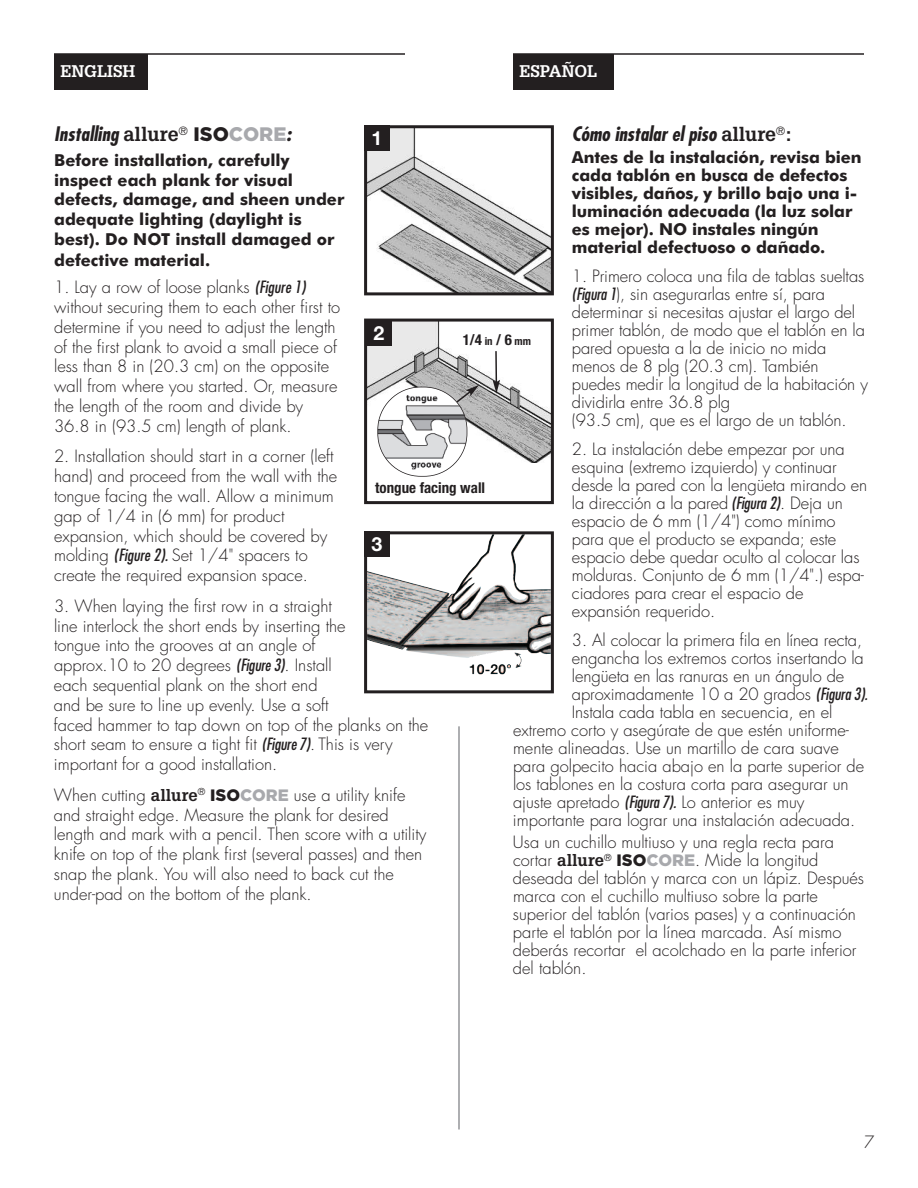
<style>
.page{position:relative;width:918px;height:1188px;background:#fff}
.page>*{position:absolute;margin:0;border:0;box-sizing:border-box;transform-origin:0 0}
.t1{font:italic 700 condensed 19.5px "Futura";color:#231f20}
.t2{font:700 19.5px "Helvetica Neue LT Std";color:#fff}
.t3{font:300 16.5px/19.8px "Futura Std";color:#231f20}
.t4{font:700 16.5px/20px "Futura BT";letter-spacing:-.005em;color:#231f20}
.t5{font:700 16.5px "Glypha";letter-spacing:-.005em;color:#fff}
.t6{font:700 condensed 15px "Helvetica Neue";color:#231f20}
.s1{font-family:"Glypha";font-style:normal;font-stretch:normal}
.s2{font-family:"Gotham";font-weight:900;font-style:normal;font-stretch:normal}
.s3{font-family:"Gotham";font-weight:900;font-style:normal;font-stretch:normal;color:#a8a9ad}
.s4{font-weight:400;font-style:italic;font-stretch:condensed}
.s5{font-family:"Glypha";font-weight:700}
.s6{font-family:"Gotham";font-weight:900}
.s7{font-family:"Gotham";font-weight:900;color:#a8a9ad}
.s8{font-size:10.8px}
</style>
<div class="page">
<hr style="left:458px;top:726px;width:2px;height:403px;background:#939598">
<div style="left:54px;top:54px;width:93px;height:36px;background:#231f20"></div>
<hr style="left:54px;top:53px;width:351px;height:2px;background:#231f20">
<hr style="left:513px;top:53px;width:351px;height:2px;background:#231f20">
<div style="left:513px;top:54px;width:100px;height:36px;background:#231f20"></div>
<img style="left:368px;top:129px;width:182px;height:162px">
<div style="left:364px;top:125px;width:190px;height:170px;border:3px solid #231f20"></div>
<img style="left:368px;top:323px;width:182px;height:140px">
<div style="left:364px;top:319px;width:190px;height:185px;border:3px solid #231f20"></div>
<svg style="left:440px;top:385px;width:39px;height:31px"></svg>
<svg style="left:493px;top:350px;width:7px;height:49px"></svg>
<div style="left:378px;top:387px;width:89px;height:89px;background:#fff;border-radius:43px"></div>
<img style="left:378px;top:394px;width:89px;height:75px">
<div style="left:377px;top:387px;width:90px;height:90px;border:2px solid #231f20;border-radius:43px"></div>
<div style="left:366px;top:320px;width:26px;height:26px;background:#231f20"></div>
<img style="left:374px;top:535px;width:176px;height:120px">
<div style="left:364px;top:531px;width:190px;height:162px;border:3px solid #231f20"></div>
<div style="left:364px;top:531px;width:26px;height:26px;background:#231f20"></div>
<div style="left:364px;top:125px;width:26px;height:26px;background:#231f20"></div>
<p class="t5" style="left:61px;top:62px;width:76px">ENGLISH</p>
<p class="t5" style="left:520px;top:62px;width:79px">ESPAÑOL</p>
<p class="t1" style="left:54px;top:125px;width:238px">Installing <span class="s1">allure</span><sup>®</sup> <span class="s2">ISO</span><span class="s3">CORE</span>:</p>
<p class="t4" style="left:54px;top:150px;width:292px">Before installation, carefully inspect each plank for visual defects, damage, and sheen under adequate lighting (daylight is best). Do NOT install damaged or defective material.</p>
<p class="t3" style="left:54px;top:279px;width:288px">1. Lay a row of loose planks <span class="s4">(Figure 1) </span>without securing them to each other first to determine if you need to adjust the length of the first plank to avoid a small piece of less than 8 in (20.3 cm) on the opposite wall from where you started. Or, measure the length of the room and divide by 36.8 in (93.5 cm) length of plank.</p>
<p class="t3" style="left:54px;top:448px;width:285px">2. Installation should start in a corner (left hand) and proceed from the wall with the tongue facing the wall. Allow a minimum gap of 1/4 in (6 mm) for product expansion, which should be covered by molding <span class="s4">(Figure 2).</span> Set 1/4" spacers to create the required expansion space.</p>
<p class="t3" style="left:54px;top:597px;width:376px">3. When laying the first row in a straight<br>line interlock the short ends by inserting the<br>tongue into the grooves at an angle of<br>approx.10 to 20 degrees <span class="s4">(Figure 3)</span>. Install<br>each sequential plank on the short end<br>and be sure to line up evenly. Use a soft<br>faced hammer to tap down on top of the planks on the short seam to ensure a tight fit <span class="s4">(Figure 7)</span>. This is very important for a good installation.</p>
<p class="t3" style="left:54px;top:786px;width:374px">When cutting <span class="s5">allure</span><sup>®</sup> <span class="s6">ISO</span><span class="s7">CORE</span> use a utility knife and straight edge. Measure the plank for desired length and mark with a pencil. Then score with a utility knife on top of the plank first (several passes) and then snap the plank. You will also need to back cut the under-pad on the bottom of the plank.</p>
<p class="t1" style="left:572px;top:125px;width:222px">Cómo instalar el piso <span class="s1">allure</span><sup>®</sup><span class="s1">:</span></p>
<p class="t4" style="left:572px;top:149px;width:291px;line-height:18px">Antes de la instalación, revisa bien cada tablón en busca de defectos visibles, daños, y brillo bajo una i&shy;luminación adecuada (la luz solar es mejor). NO instales ningún material defectuoso o dañado.</p>
<p class="t3" style="left:572px;top:268px;width:298px;line-height:18px">1. Primero coloca una fila de tablas sueltas <span class="s4">(Figura 1</span>), sin asegurarlas entre sí, para determinar si necesitas ajustar el largo del primer tablón, de modo que el tablón en la pared opuesta a la de inicio no mida menos de 8 plg (20.3 cm). También puedes medir la longitud de la habitación y dividirla entre 36.8 plg<br>(93.5 cm), que es el largo de un tablón.</p>
<p class="t3" style="left:572px;top:441px;width:297px;line-height:18px">2. La instalación debe empezar por una esquina (extremo izquierdo) y continuar desde la pared con la lengüeta mirando en la dirección a la pared <span class="s4">(Figura 2)</span>. Deja un espacio de 6 mm (1/4") como mínimo para que el producto se expanda; este espacio debe quedar oculto al colocar las molduras. Conjunto de 6 mm (1/4".) espa&shy;ciadores para crear el espacio de expansión requerido.</p>
<p class="t3" style="left:572px;top:631px;width:292px">3. Al colocar la primera fila en línea recta,</p>
<p class="t3" style="left:572px;top:649px;width:293px">engancha los extremos cortos insertando la</p>
<p class="t3" style="left:572px;top:667px;width:274px">lengüeta en las ranuras en un ángulo de</p>
<p class="t3" style="left:572px;top:685px;width:298px">aproximadamente 10 a 20 grados <span class="s4">(Figura 3).</span></p>
<p class="t3" style="left:572px;top:703px;width:262px">Instala cada tabla en secuencia, en el</p>
<p class="t3" style="left:513px;top:721px;width:338px">extremo corto y asegúrate de que estén uniforme-</p>
<p class="t3" style="left:513px;top:739px;width:327px">mente alineadas. Use un martillo de cara suave</p>
<p class="t3" style="left:513px;top:757px;width:353px">para golpecito hacia abajo en la parte superior de</p>
<p class="t3" style="left:513px;top:775px;width:337px">los tablones en la costura corta para asegurar un</p>
<p class="t3" style="left:513px;top:793px;width:293px">ajuste apretado <span class="s4">(Figura 7).</span> Lo anterior es muy</p>
<p class="t3" style="left:513px;top:811px;width:344px">importante para lograr una instalación adecuada.</p>
<p class="t3" style="left:513px;top:834px;width:353px;line-height:18px">Usa un cuchillo multiuso y una regla recta para cortar <span class="s5">allure</span><sup>®</sup> <span class="s6">ISO</span><span class="s7">CORE</span>. Mide la longitud deseada del tablón y marca con un lápiz. Después marca con el cuchillo multiuso sobre la parte superior del tablón (varios pases) y a continuación parte el tablón por la línea marcada. Así mismo deberás recortar el acolchado en la parte inferior del tablón.</p>
<p class="t2" style="left:372px;top:131px;width:12px">1</p>
<p class="t2" style="left:373px;top:326px;width:12px">2</p>
<p class="t6" style="left:463px;top:327px;width:70px">1/4 <span class="s8">in</span> / 6 <span class="s8">mm</span></p>
<p class="t6" style="left:375px;top:475px;width:111px">tongue facing wall</p>
<p class="t2" style="left:372px;top:537px;width:12px">3</p>
<p class="t3" style="left:864px;top:1133px;width:12px">7</p>
</div>
